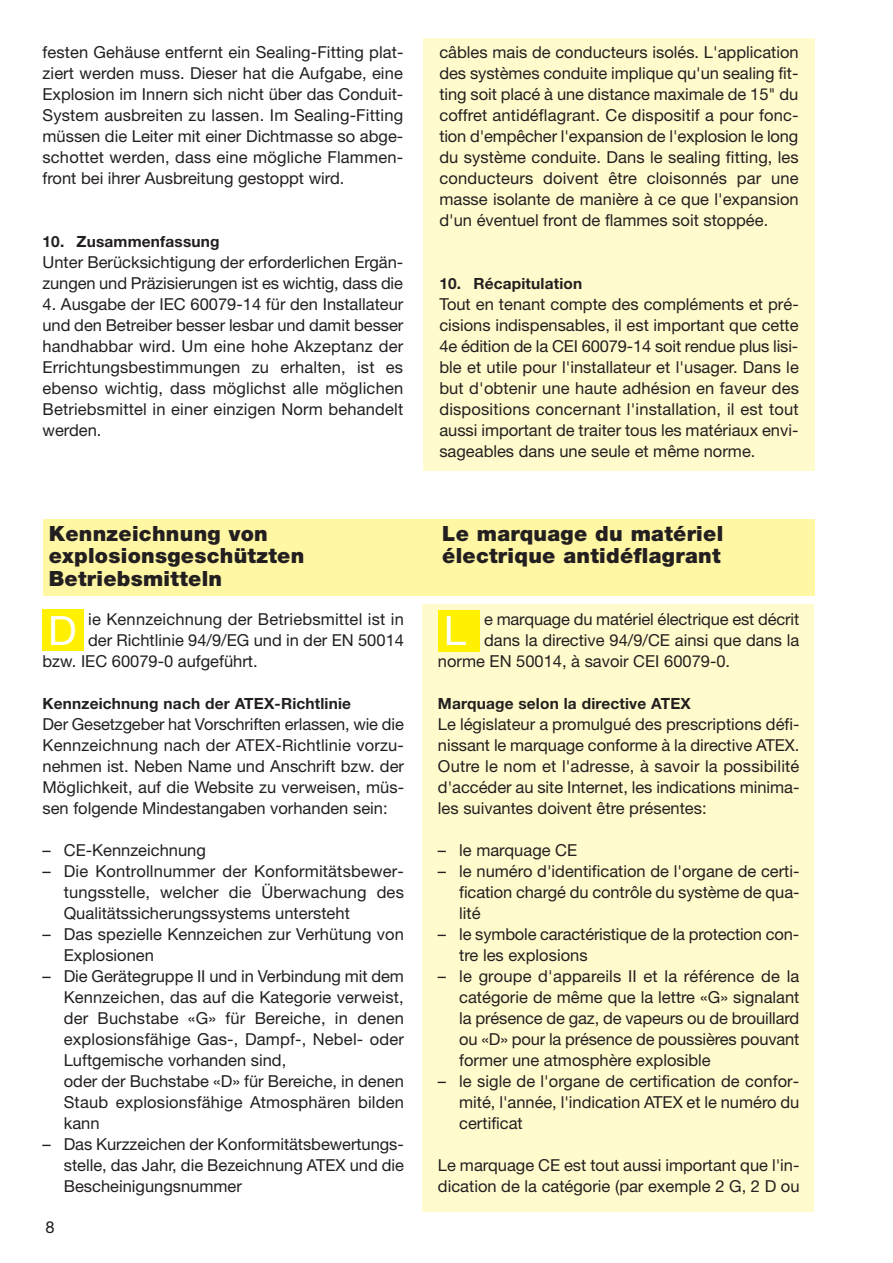
<style>
.page{position:relative;width:893px;height:1263px;background:#fff}
.page>*{position:absolute;margin:0;border:0;box-sizing:border-box;transform-origin:0 0}
.t1{font:40.5px "Helvetica Neue";color:#fff}
.t2{font:900 21px/22.5px "Helvetica Neue";letter-spacing:.015em;color:#231f20}
.t3{font:16.5px/21px "Helvetica Neue";color:#231f20;text-align:justify}
.t4{font:16.5px "Helvetica Neue";color:#231f20}
.t5{font:700 15.45px "Helvetica Neue";letter-spacing:.01em;color:#231f20}
</style>
<div class="page">
<div style="left:423px;top:38px;width:391px;height:432px;background:#fffbcc"></div>
<div style="left:422px;top:604px;width:391px;height:607px;background:#fffbcc"></div>
<div style="left:43px;top:520px;width:386px;height:76px;background:#fff7a4"></div>
<div style="left:429px;top:520px;width:385px;height:76px;background:#fff7a4"></div>
<div style="left:42px;top:610px;width:42px;height:41px;background:#fff101"></div>
<div style="left:438px;top:610px;width:42px;height:42px;background:#fff101"></div>
<p class="t3" style="left:43px;top:43px;width:362px">festen Gehäuse entfernt ein Sealing-Fitting plat&shy;ziert werden muss. Dieser hat die Aufgabe, eine Explosion im Innern sich nicht über das Conduit-System ausbreiten zu lassen. Im Sealing-Fitting müssen die Leiter mit einer Dichtmasse so abge&shy;schottet werden, dass eine mögliche Flammen&shy;front bei ihrer Ausbreitung gestoppt wird.</p>
<p class="t5" style="left:43px;top:236px;width:179px">10. Zusammenfassung</p>
<p class="t3" style="left:43px;top:253px;width:362px">Unter Berücksichtigung der erforderlichen Ergän&shy;zungen und Präzisierungen ist es wichtig, dass die</p>
<p class="t3" style="left:43px;top:295px;width:362px">4. Ausgabe der IEC 60079-14 für den Installateur und den Betreiber besser lesbar und damit besser handhabbar wird. Um eine hohe Akzeptanz der Errichtungsbestimmungen zu erhalten, ist es ebenso wichtig, dass möglichst alle möglichen Betriebsmittel in einer einzigen Norm behandelt werden.</p>
<p class="t3" style="left:439px;top:43px;width:361px">câbles mais de conducteurs isolés. L'application des systèmes conduite implique qu'un sealing fit&shy;ting soit placé à une distance maximale de 15" du coffret antidéflagrant. Ce dispositif a pour fonc&shy;tion d'empêcher l'expansion de l'explosion le long du système conduite. Dans le sealing fitting, les conducteurs doivent être cloisonnés par une masse isolante de manière à ce que l'expansion d'un éventuel front de flammes soit stoppée.</p>
<p class="t5" style="left:439px;top:278px;width:144px">10. Récapitulation</p>
<p class="t3" style="left:439px;top:295px;width:361px">Tout en tenant compte des compléments et pré&shy;cisions indispensables, il est important que cette 4e édition de la CEI 60079-14 soit rendue plus lisi&shy;ble et utile pour l'installateur et l'usager. Dans le but d'obtenir une haute adhésion en faveur des dispositions concernant l'installation, il est tout aussi important de traiter tous les matériaux envi&shy;sageables dans une seule et même norme.</p>
<p class="t2" style="left:49px;top:524px;width:257px">Kennzeichnung von explosionsgeschützten<br>Betriebsmitteln</p>
<p class="t2" style="left:442px;top:524px;width:283px">Le marquage du matériel électrique antidéflagrant</p>
<h1 class="t1" style="left:48px;top:616px;width:30px">D</h1>
<h1 class="t1" style="left:444px;top:616px;width:24px">L</h1>
<p class="t3" style="left:484px;top:610px;width:317px">e marquage du matériel électrique est décrit</p>
<p class="t3" style="left:484px;top:631px;width:317px">dans la directive 94/9/CE ainsi que dans la</p>
<p class="t3" style="left:438px;top:652px;width:294px">norme EN 50014, à savoir CEI 60079-0.</p>
<p class="t5" style="left:438px;top:697px;width:254px">Marquage selon la directive ATEX</p>
<p class="t3" style="left:438px;top:715px;width:363px">Le législateur a promulgué des prescriptions défi&shy;nissant le marquage conforme à la directive ATEX.<br>Outre le nom et l'adresse, à savoir la possibilité d'accéder au site Internet, les indications minima&shy;les suivantes doivent être présentes:</p>
<p class="t3" style="left:438px;top:841px;width:141px">– le marquage CE</p>
<p class="t3" style="left:459px;top:862px;width:342px;text-indent:-21px">– le numéro d'identification de l'organe de certi&shy;fication chargé du contrôle du système de qua&shy;lité</p>
<p class="t3" style="left:459px;top:925px;width:341px;text-indent:-21px">– le symbole caractéristique de la protection con&shy;tre les explosions</p>
<p class="t3" style="left:459px;top:967px;width:342px;text-indent:-21px">– le groupe d'appareils II et la référence de la catégorie de même que la lettre «G» signalant la présence de gaz, de vapeurs ou de brouillard ou «D» pour la présence de poussières pouvant former une atmosphère explosible</p>
<p class="t3" style="left:459px;top:1072px;width:342px;text-indent:-21px">– le sigle de l'organe de certification de confor&shy;mité, l'année, l'indication ATEX et le numéro du certificat</p>
<p class="t3" style="left:438px;top:1156px;width:363px">Le marquage CE est tout aussi important que l'in&shy;dication de la catégorie (par exemple 2 G, 2 D ou</p>
<p class="t3" style="left:88px;top:610px;width:317px">ie Kennzeichnung der Betriebsmittel ist in</p>
<p class="t3" style="left:88px;top:631px;width:317px">der Richtlinie 94/9/EG und in der EN 50014</p>
<p class="t3" style="left:43px;top:652px;width:217px">bzw. IEC 60079-0 aufgeführt.</p>
<p class="t5" style="left:43px;top:698px;width:310px">Kennzeichnung nach der ATEX-Richtlinie</p>
<p class="t3" style="left:43px;top:715px;width:363px">Der Gesetzgeber hat Vorschriften erlassen, wie die Kennzeichnung nach der ATEX-Richtlinie vorzu&shy;nehmen ist. Neben Name und Anschrift bzw. der Möglichkeit, auf die Website zu verweisen, müs&shy;sen folgende Mindestangaben vorhanden sein:</p>
<p class="t3" style="left:43px;top:841px;width:165px">– CE-Kennzeichnung</p>
<p class="t3" style="left:64px;top:862px;width:342px;text-indent:-21px">– Die Kontrollnummer der Konformitätsbewer&shy;tungsstelle, welcher die Überwachung des Qualitätssicherungssystems untersteht</p>
<p class="t3" style="left:64px;top:925px;width:342px;text-indent:-21px">– Das spezielle Kennzeichen zur Verhütung von<br>Explosionen</p>
<p class="t3" style="left:64px;top:967px;width:342px;text-align:left;text-indent:-21px">– Die Gerätegruppe II und in Verbindung mit dem Kennzeichen, das auf die Kategorie verweist, der Buchstabe «G» für Bereiche, in denen explosionsfähige Gas-, Dampf-, Nebel- oder Luftgemische vorhanden sind,<br>oder der Buchstabe «D» für Bereiche, in denen Staub explosionsfähige Atmosphären bilden kann</p>
<p class="t3" style="left:64px;top:1135px;width:342px;text-indent:-21px">– Das Kurzzeichen der Konformitätsbewertungs&shy;stelle, das Jahr, die Bezeichnung ATEX und die Bescheinigungsnummer</p>
<p class="t4" style="left:46px;top:1217px;width:11px">8</p>
</div>
